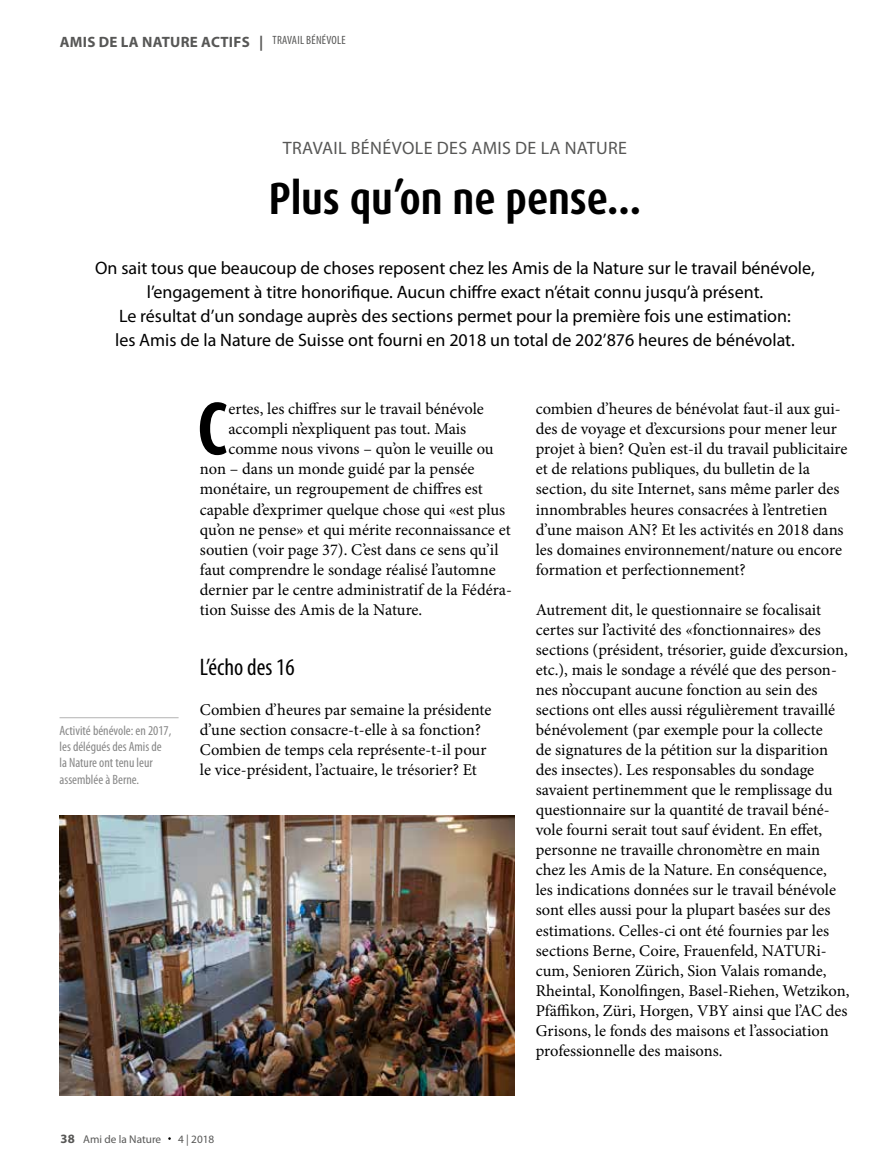
<style>
.page{position:relative;width:893px;height:1166px;background:#fff}
.page>*{position:absolute;margin:0;border:0;box-sizing:border-box;transform-origin:0 0}
.t1{font:700 condensed 74.7px "Dax OT";color:#000}
.t2{font:700 condensed 45px "Dax OT";letter-spacing:-.005em;color:#000}
.t3{font:condensed 24px "Myriad Pro";color:#000}
.t4{font:18px/24px "Myriad Pro";color:#000;text-align:center}
.t5{font:18px "Myriad Pro";letter-spacing:.02em;color:#575756}
.t6{font:16.5px/20.1px "Minion Pro";color:#000}
.t7{font:700 15px "Myriad Pro";letter-spacing:.02em;color:#575756}
.t8{font:condensed 13.5px/16.2px "Myriad Pro";color:#878787}
.t9{font:11.25px "Myriad Pro";color:#575756}
.s1{font-weight:400;font-stretch:condensed;font-size:12px}
.s2{font-weight:700;font-size:12.75px}
</style>
<div class="page">
<hr style="left:60px;top:717px;width:119px;height:1px;background:#b3b2b2">
<img style="left:60px;top:815px;width:454px;height:280px">
<p class="t7" style="left:60px;top:32px;width:288px">AMIS DE LA NATURE ACTIFS | <span class="s1">TRAVAIL BÉNÉVOLE</span></p>
<p class="t5" style="left:283px;top:136px;width:346px">TRAVAIL BÉNÉVOLE DES AMIS DE LA NATURE</p>
<h2 class="t2" style="left:269px;top:169px;width:374px">Plus qu’on ne pense…</h2>
<p class="t4" style="left:95px;top:255px;width:721px">On sait tous que beaucoup de choses reposent chez les Amis de la Nature sur le travail bénévole, l’engagement à titre honorifique. Aucun chiffre exact n’était connu jusqu’à présent.<br>Le résultat d’un sondage auprès des sections permet pour la première fois une estimation:<br>les Amis de la Nature de Suisse ont fourni en 2018 un total de 202’876 heures de bénévolat.</p>
<p class="t8" style="left:60px;top:722px;width:113px">Activité bénévole: en 2017, les délégués des Amis de la Nature ont tenu leur assemblée à Berne.</p>
<h1 class="t1" style="left:197px;top:380px;width:33px">C</h1>
<p class="t6" style="left:228px;top:399px;width:257px">ertes, les chiffres sur le travail bénévole</p>
<p class="t6" style="left:228px;top:419px;width:239px">accompli n’expliquent pas tout. Mais</p>
<p class="t6" style="left:228px;top:439px;width:267px">comme nous vivons – qu’on le veuille ou</p>
<p class="t6" style="left:200px;top:459px;width:276px">non – dans un monde guidé par la pensée</p>
<p class="t6" style="left:200px;top:479px;width:285px">monétaire, un regroupement de chiffres est</p>
<p class="t6" style="left:200px;top:499px;width:307px">capable d’exprimer quelque chose qui «est plus</p>
<p class="t6" style="left:200px;top:519px;width:312px">qu’on ne pense» et qui mérite reconnaissance et</p>
<p class="t6" style="left:200px;top:539px;width:300px">soutien (voir page 37). C’est dans ce sens qu’il</p>
<p class="t6" style="left:200px;top:559px;width:297px">faut comprendre le sondage réalisé l’automne</p>
<p class="t6" style="left:200px;top:579px;width:314px">dernier par le centre administratif de la Fédéra-</p>
<p class="t6" style="left:200px;top:599px;width:224px">tion Suisse des Amis de la Nature.</p>
<h3 class="t3" style="left:200px;top:652px;width:96px">L’écho des 16</h3>
<p class="t6" style="left:200px;top:699px;width:293px">Combien d’heures par semaine la présidente d’une section consacre-t-elle à sa fonction?<br>Combien de temps cela représente-t-il pour le vice-président, l’actuaire, le trésorier? Et</p>
<p class="t6" style="left:536px;top:399px;width:313px">combien d’heures de bénévolat faut-il aux gui&shy;des de voyage et d’excursions pour mener leur projet à bien? Qu’en est-il du travail publicitaire et de relations publiques, du bulletin de la section, du site Internet, sans même parler des innombrables heures consacrées à l’entretien d’une maison AN? Et les activités en 2018 dans les domaines environnement/nature ou encore formation et perfectionnement?</p>
<p class="t6" style="left:536px;top:599px;width:315px">Autrement dit, le questionnaire se focalisait certes sur l’activité des «fonctionnaires» des sections (président, trésorier, guide d’excursion, etc.), mais le sondage a révélé que des person&shy;nes n’occupant aucune fonction au sein des sections ont elles aussi régulièrement travaillé bénévolement (par exemple pour la collecte<br>de signatures de la pétition sur la disparition des insectes). Les responsables du sondage savaient pertinemment que le remplissage du questionnaire sur la quantité de travail béné&shy;vole fourni serait tout sauf évident. En effet, personne ne travaille chronomètre en main chez les Amis de la Nature. En conséquence,<br>les indications données sur le travail bénévole sont elles aussi pour la plupart basées sur des estimations. Celles-ci ont été fournies par les sections Berne, Coire, Frauenfeld, NATURi&shy;cum, Senioren Zürich, Sion Valais romande, Rheintal, Konolfingen, Basel-Riehen, Wetzikon, Pfäffikon, Züri, Horgen, VBY ainsi que l’AC des Grisons, le fonds des maisons et l’association professionnelle des maisons.</p>
<p class="t9" style="left:61px;top:1131px;width:102px"><span class="s2">38</span> Ami de la Nature</p>
<p class="t9" style="left:178px;top:1131px;width:38px">4 | 2018</p>
</div>
